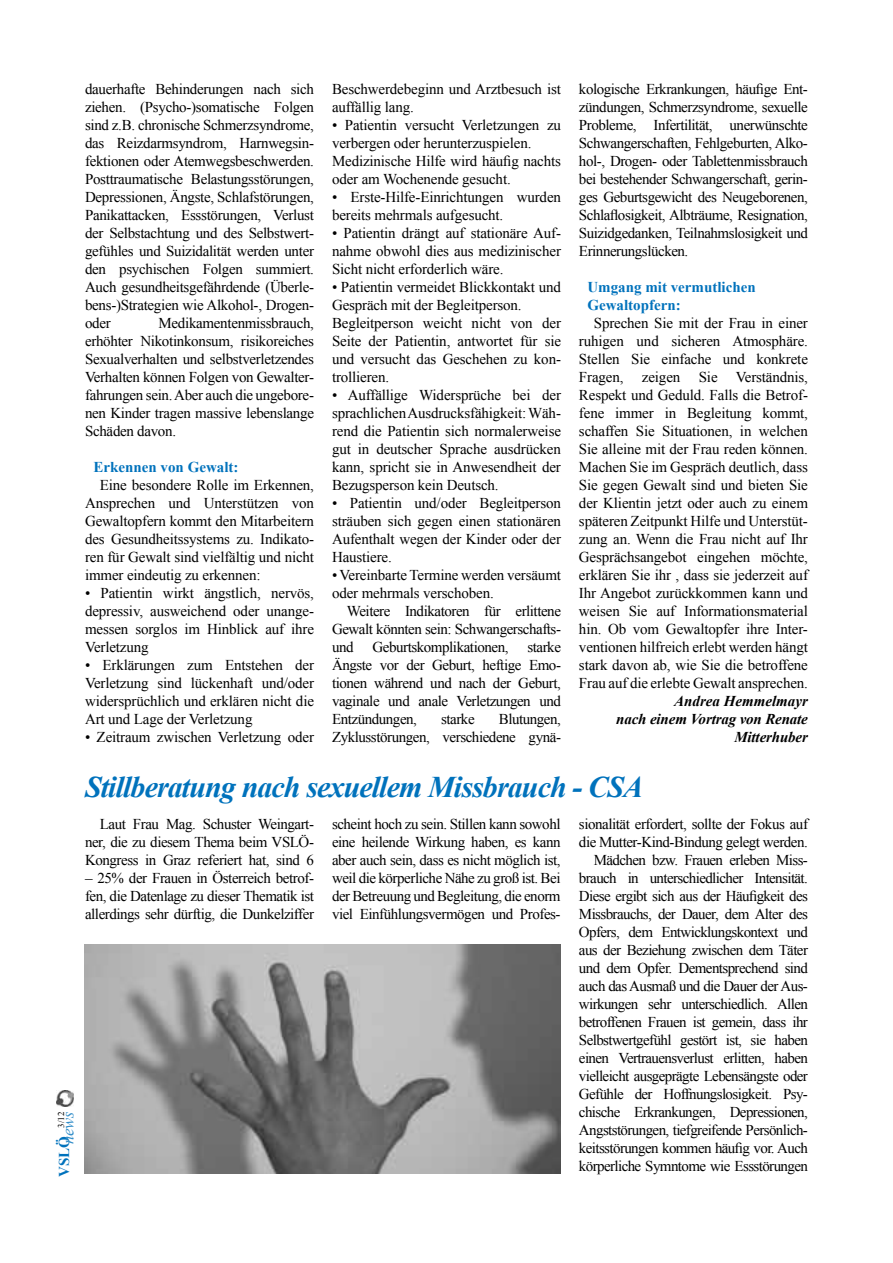
<style>
.page{position:relative;width:893px;height:1263px;background:#fff}
.page>*{position:absolute;margin:0;border:0;box-sizing:border-box;transform-origin:0 0}
.t1{font:italic 700 30px "Times New Roman";letter-spacing:-.03em;color:#0072bc}
.t2{font:15px/18px "Times New Roman";letter-spacing:-.03em;color:#000;text-align:justify}
.t3{font:15px/18px "Times New Roman";letter-spacing:-.01em;color:#000}
.t4{font:700 15px/18px "Times New Roman";color:#0072bc}
.t5{font:italic 700 15px/18px "Times New Roman";letter-spacing:-.01em;color:#000;text-align:right}
.t6{font:9px "Times New Roman";color:#000}
.s1{font-weight:400;font-style:italic;font-size:16.5px;color:#338ec9}
</style>
<div class="page">
<img style="left:57px;top:1090px;width:16px;height:16px">
<img style="left:84px;top:944px;width:476px;height:230px">
<p class="t4" style="left:55px;top:1177px;width:67px;rotate:-90deg">VSLÖ<span class="s1">news</span></p>
<p class="t6" style="left:55px;top:1128px;width:18px;rotate:-90deg">3/12</p>
<p class="t2" style="left:579px;top:80px;width:230px">kologische Erkrankungen, häufige Ent&shy;zündungen, Schmerzsyndrome, sexuelle Probleme, Infertilität, unerwünschte Schwangerschaften, Fehlgeburten, Alko&shy;hol-, Drogen- oder Tablettenmissbrauch bei bestehender Schwangerschaft, gerin&shy;ges Geburtsgewicht des Neugeborenen, Schlaflosigkeit, Albträume, Resignation, Suizidgedanken, Teilnahmslosigkeit und Erinnerungslücken.</p>
<p class="t4" style="left:587px;top:278px;width:170px">Umgang mit vermutlichen<br>Gewaltopfern:</p>
<p class="t2" style="left:579px;top:314px;width:231px;text-indent:15px">Sprechen Sie mit der Frau in einer ruhigen und sicheren Atmosphäre.<br>Stellen Sie einfache und konkrete Fragen, zeigen Sie Verständnis, Respekt und Geduld. Falls die Betrof&shy;fene immer in Begleitung kommt, schaffen Sie Situationen, in welchen Sie alleine mit der Frau reden können.<br>Machen Sie im Gespräch deutlich, dass Sie gegen Gewalt sind und bieten Sie der Klientin jetzt oder auch zu einem späteren Zeitpunkt Hilfe und Unterstüt&shy;zung an. Wenn die Frau nicht auf Ihr Gesprächsangebot eingehen möchte, erklären Sie ihr , dass sie jederzeit auf Ihr Angebot zurückkommen kann und weisen Sie auf Informationsmaterial hin. Ob vom Gewaltopfer ihre Inter&shy;ventionen hilfreich erlebt werden hängt stark davon ab, wie Sie die betroffene Frau auf die erlebte Gewalt ansprechen.</p>
<p class="t5" style="left:616px;top:692px;width:193px">Andrea Hemmelmayr<br>nach einem Vortrag von Renate<br>Mitterhuber</p>
<h1 class="t1" style="left:85px;top:766px;width:560px">Stillberatung nach sexuellem Missbrauch - CSA</h1>
<p class="t2" style="left:85px;top:815px;width:230px;text-indent:15px">Laut Frau Mag. Schuster Weingart&shy;ner, die zu diesem Thema beim VSLÖ-Kongress in Graz referiert hat, sind 6</p>
<p class="t2" style="left:85px;top:869px;width:231px">– 25% der Frauen in Österreich betrof&shy;fen, die Datenlage zu dieser Thematik ist allerdings sehr dürftig, die Dunkelziffer</p>
<p class="t2" style="left:85px;top:80px;width:230px">dauerhafte Behinderungen nach sich ziehen. (Psycho-)somatische Folgen sind z.B. chronische Schmerzsyndrome, das Reizdarmsyndrom, Harnwegsin&shy;fektionen oder Atemwegsbeschwerden.<br>Posttraumatische Belastungsstörungen, Depressionen, Ängste, Schlafstörungen, Panikattacken, Essstörungen, Verlust der Selbstachtung und des Selbstwert&shy;gefühles und Suizidalität werden unter den psychischen Folgen summiert.<br>Auch gesundheitsgefährdende (Überle&shy;bens-)Strategien wie Alkohol-, Drogen&shy;oder</p>
<p class="t3" style="left:332px;top:80px;width:230px">Beschwerdebeginn und Arztbesuch ist auffällig lang.</p>
<p class="t3" style="left:332px;top:116px;width:230px">• Patientin versucht Verletzungen zu verbergen oder herunterzuspielen.<br>Medizinische Hilfe wird häufig nachts oder am Wochenende gesucht.</p>
<p class="t3" style="left:332px;top:188px;width:230px">• Erste-Hilfe-Einrichtungen wurden bereits mehrmals aufgesucht.</p>
<p class="t2" style="left:332px;top:224px;width:230px">• Patientin drängt auf stationäre Auf&shy;nahme obwohl dies aus medizinischer Sicht nicht erforderlich wäre.</p>
<p class="t3" style="left:332px;top:278px;width:231px">• Patientin vermeidet Blickkontakt und<br>Gespräch mit der Begleitperson.<br>Begleitperson weicht nicht von der<br>Seite der Patientin, antwortet für sie und versucht das Geschehen zu kon&shy;trollieren.</p>
<p class="t2" style="left:332px;top:386px;width:230px">• Auffällige Widersprüche bei der sprachlichen Ausdrucksfähigkeit: Wäh&shy;rend die Patientin sich normalerweise gut in deutscher Sprache ausdrücken kann, spricht sie in Anwesendheit der Bezugsperson kein Deutsch.</p>
<p class="t2" style="left:332px;top:494px;width:230px">• Patientin und/oder Begleitperson sträuben sich gegen einen stationären Aufenthalt wegen der Kinder oder der Haustiere.</p>
<p class="t3" style="left:332px;top:566px;width:230px">• Vereinbarte Termine werden versäumt oder mehrmals verschoben.</p>
<p class="t2" style="left:332px;top:602px;width:230px;text-indent:15px">Weitere Indikatoren für erlittene Gewalt könnten sein: Schwangerschafts&shy;und</p>
<p class="t2" style="left:85px;top:314px;width:230px;text-indent:74px">Medikamentenmissbrauch, erhöhter Nikotinkonsum, risikoreiches Sexualverhalten und selbstverletzendes Verhalten können Folgen von Gewalter&shy;fahrungen sein. Aber auch die ungebore&shy;nen Kinder tragen massive lebenslange Schäden davon.</p>
<p class="t4" style="left:94px;top:458px;width:147px">Erkennen von Gewalt:</p>
<p class="t2" style="left:85px;top:476px;width:231px;text-indent:15px">Eine besondere Rolle im Erkennen, Ansprechen und Unterstützen von Gewaltopfern kommt den Mitarbeitern des Gesundheitssystems zu. Indikato&shy;ren für Gewalt sind vielfältig und nicht immer eindeutig zu erkennen:</p>
<p class="t2" style="left:85px;top:584px;width:230px">• Patientin wirkt ängstlich, nervös, depressiv, ausweichend oder unange&shy;messen sorglos im Hinblick auf ihre Verletzung</p>
<p class="t2" style="left:85px;top:656px;width:230px">• Erklärungen zum Entstehen der Verletzung sind lückenhaft und/oder widersprüchlich und erklären nicht die Art und Lage der Verletzung</p>
<p class="t3" style="left:85px;top:728px;width:230px">• Zeitraum zwischen Verletzung oder</p>
<p class="t2" style="left:332px;top:638px;width:230px;text-indent:195px">starke Ängste vor der Geburt, heftige Emo&shy;tionen während und nach der Geburt, vaginale und anale Verletzungen und Entzündungen,</p>
<p class="t2" style="left:372px;top:638px;width:137px">Geburtskomplikationen,</p>
<p class="t2" style="left:332px;top:710px;width:230px;text-align:right">Blutungen,<br>Zyklusstörungen, verschiedene gynä-</p>
<p class="t2" style="left:441px;top:710px;width:35px">starke</p>
<p class="t2" style="left:332px;top:815px;width:230px">scheint hoch zu sein. Stillen kann sowohl eine heilende Wirkung haben, es kann aber auch sein, dass es nicht möglich ist, weil die körperliche Nähe zu groß ist. Bei der Betreuung und Begleitung, die enorm viel Einfühlungsvermögen und Profes-</p>
<p class="t2" style="left:579px;top:815px;width:231px;text-align:right">sionalität erfordert, sollte der Fokus auf die Mutter-Kind-Bindung gelegt werden.<br>Mädchen bzw. Frauen erleben Miss&shy;brauch in unterschiedlicher Intensität.<br>Diese ergibt sich aus der Häufigkeit des Missbrauchs, der Dauer, dem Alter des Opfers, dem Entwicklungskontext und aus der Beziehung zwischen dem Täter und dem Opfer. Dementsprechend sind auch das Ausmaß und die Dauer der Aus&shy;wirkungen sehr unterschiedlich. Allen betroffenen Frauen ist gemein, dass ihr Selbstwertgefühl gestört ist, sie haben einen Vertrauensverlust erlitten, haben vielleicht ausgeprägte Lebensängste oder Gefühle der Hoffnungslosigkeit. Psy&shy;chische Erkrankungen, Depressionen, Angststörungen, tiefgreifende Persönlich&shy;keitsstörungen kommen häufig vor. Auch körperliche Symntome wie Essstörungen</p>
</div>
